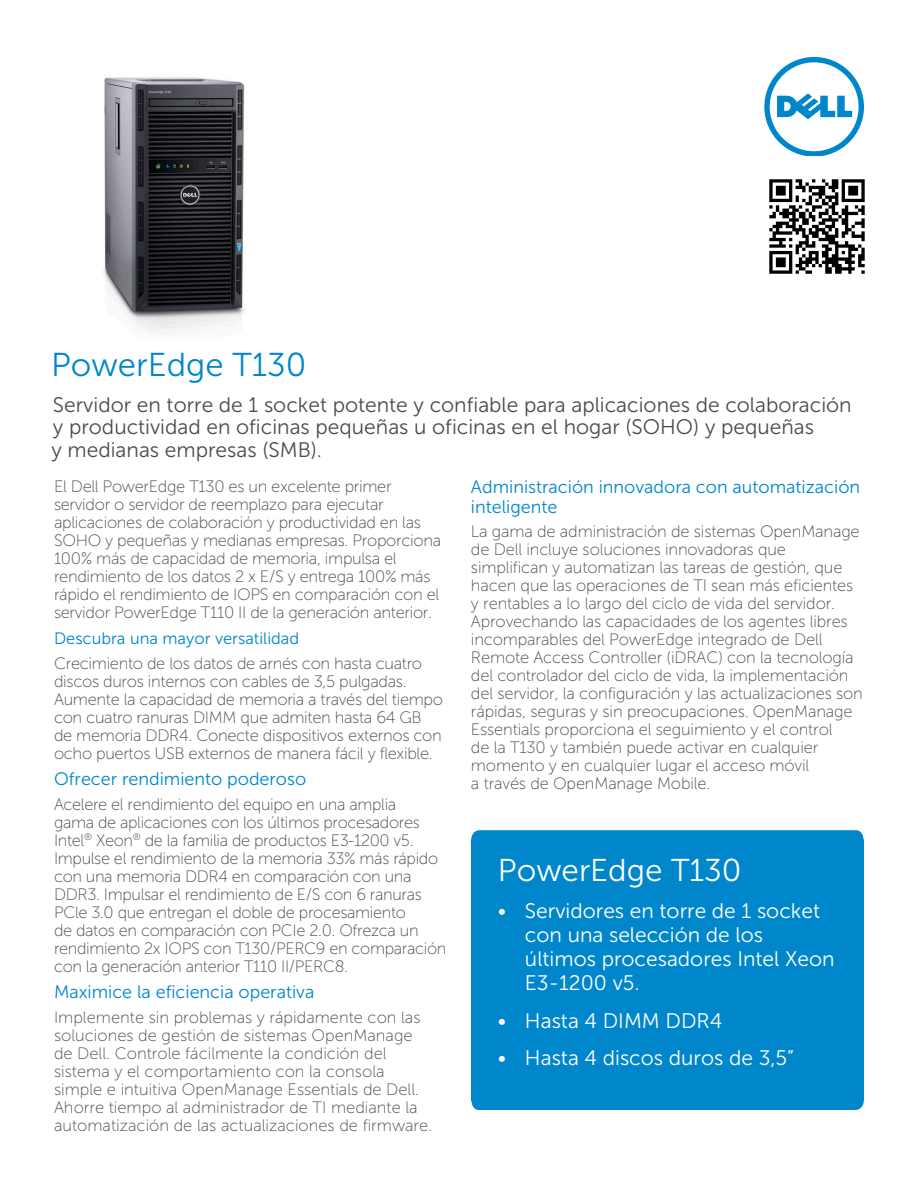
<style>
.page{position:relative;width:918px;height:1188px;background:#fff}
.page>*{position:absolute;margin:0;border:0;box-sizing:border-box;transform-origin:0 0}
.Document_Headline{font:33px "Museo Sans For Dell 300";color:#0087cb}
.Color_Box_Text_1{font:31.5px "Museo Sans For Dell 300";color:#fff}
.Document_Headline-2{font:21px/22.5px "Museo Sans For Dell 300";color:#4b4c4d}
.t1{font:21px/24px "Museo Sans For Dell 300";color:#fff}
.Body_Headline{font:18px/19.5px "Museo Sans For Dell 300";color:#0087cb}
.Body_Text{font:16.5px/18px "Museo Sans For Dell 100";letter-spacing:-.01em;color:#4b4c4d}
.Body_Headline-2{font:16.5px/18px "Museo Sans For Dell 100";letter-spacing:-.02em;color:#4b4c4d}
.Body_Headline-3{font:16.5px "Museo Sans For Dell 300";color:#0087cb}
</style>
<div class="page">
<img style="left:103px;top:77px;width:142px;height:253px">
<img style="left:769px;top:179px;width:96px;height:95px">
<div style="left:471px;top:830px;width:393px;height:280px;background:#0087cb"></div>
<svg style="left:764px;top:57px;width:100px;height:99px"></svg>
<p class="Document_Headline" style="left:51px;top:347px;width:257px">PowerEdge T130</p>
<p class="Document_Headline-2" style="left:51px;top:393px;width:802px">Servidor en torre de 1 socket potente y confiable para aplicaciones de colaboración y productividad en oficinas pequeñas u oficinas en el hogar (SOHO) y pequeñas<br>y medianas empresas (SMB).</p>
<p class="Body_Headline-2" style="left:54px;top:477px;width:389px">El Dell PowerEdge T130 es un excelente primer servidor o servidor de reemplazo para ejecutar aplicaciones de colaboración y productividad en las SOHO y pequeñas y medianas empresas. Proporciona 100% más de capacidad de memoria, impulsa el rendimiento de los datos 2 x E/S y entrega 100% más rápido el rendimiento de IOPS en comparación con el servidor PowerEdge T110 II de la generación anterior.</p>
<p class="Body_Headline-3" style="left:54px;top:630px;width:247px">Descubra una mayor versatilidad</p>
<p class="Body_Text" style="left:54px;top:654px;width:391px">Crecimiento de los datos de arnés con hasta cuatro discos duros internos con cables de 3,5 pulgadas.<br>Aumente la capacidad de memoria a través del tiempo con cuatro ranuras DIMM que admiten hasta 64 GB de memoria DDR4. Conecte dispositivos externos con ocho puertos USB externos de manera fácil y flexible.</p>
<p class="Body_Headline" style="left:54px;top:769px;width:254px">Ofrecer rendimiento poderoso</p>
<p class="Body_Text" style="left:54px;top:795px;width:394px">Acelere el rendimiento del equipo en una amplia<br>gama de aplicaciones con los últimos procesadores Intel<sup>®</sup> Xeon<sup>®</sup> de la familia de productos E3-1200 v5.<br>Impulse el rendimiento de la memoria 33% más rápido con una memoria DDR4 en comparación con una DDR3. Impulsar el rendimiento de E/S con 6 ranuras PCle 3.0 que entregan el doble de procesamiento<br>de datos en comparación con PCIe 2.0. Ofrezca un rendimiento 2x IOPS con T130/PERC9 en comparación con la generación anterior T110 II/PERC8.</p>
<p class="Body_Headline" style="left:54px;top:982px;width:262px">Maximice la eficiencia operativa</p>
<p class="Body_Text" style="left:54px;top:1008px;width:380px">Implemente sin problemas y rápidamente con las soluciones de gestión de sistemas OpenManage de Dell. Controle fácilmente la condición del sistema y el comportamiento con la consola simple e intuitiva OpenManage Essentials de Dell.<br>Ahorre tiempo al administrador de TI mediante la automatización de las actualizaciones de firmware.</p>
<p class="Body_Headline" style="left:471px;top:477px;width:391px">Administración innovadora con automatización inteligente</p>
<p class="Body_Text" style="left:471px;top:523px;width:393px">La gama de administración de sistemas OpenManage de Dell incluye soluciones innovadoras que simplifican y automatizan las tareas de gestión, que hacen que las operaciones de TI sean más eficientes y rentables a lo largo del ciclo de vida del servidor.<br>Aprovechando las capacidades de los agentes libres incomparables del PowerEdge integrado de Dell Remote Access Controller (iDRAC) con la tecnología del controlador del ciclo de vida, la implementación del servidor, la configuración y las actualizaciones son rápidas, seguras y sin preocupaciones. OpenManage Essentials proporciona el seguimiento y el control<br>de la T130 y también puede activar en cualquier momento y en cualquier lugar el acceso móvil<br>a través de OpenManage Mobile.</p>
<p class="Color_Box_Text_1" style="left:498px;top:853px;width:245px">PowerEdge T130</p>
<p class="t1" style="left:525px;top:899px;width:311px;text-indent:-27px">• Servidores en torre de 1 socket con una selección de los últimos procesadores Intel Xeon<br>E3-1200 v5.</p>
<p class="t1" style="left:498px;top:1009px;width:226px">• Hasta 4 DIMM DDR4</p>
<p class="t1" style="left:498px;top:1046px;width:298px">• Hasta 4 discos duros de 3,5”</p>
</div>
